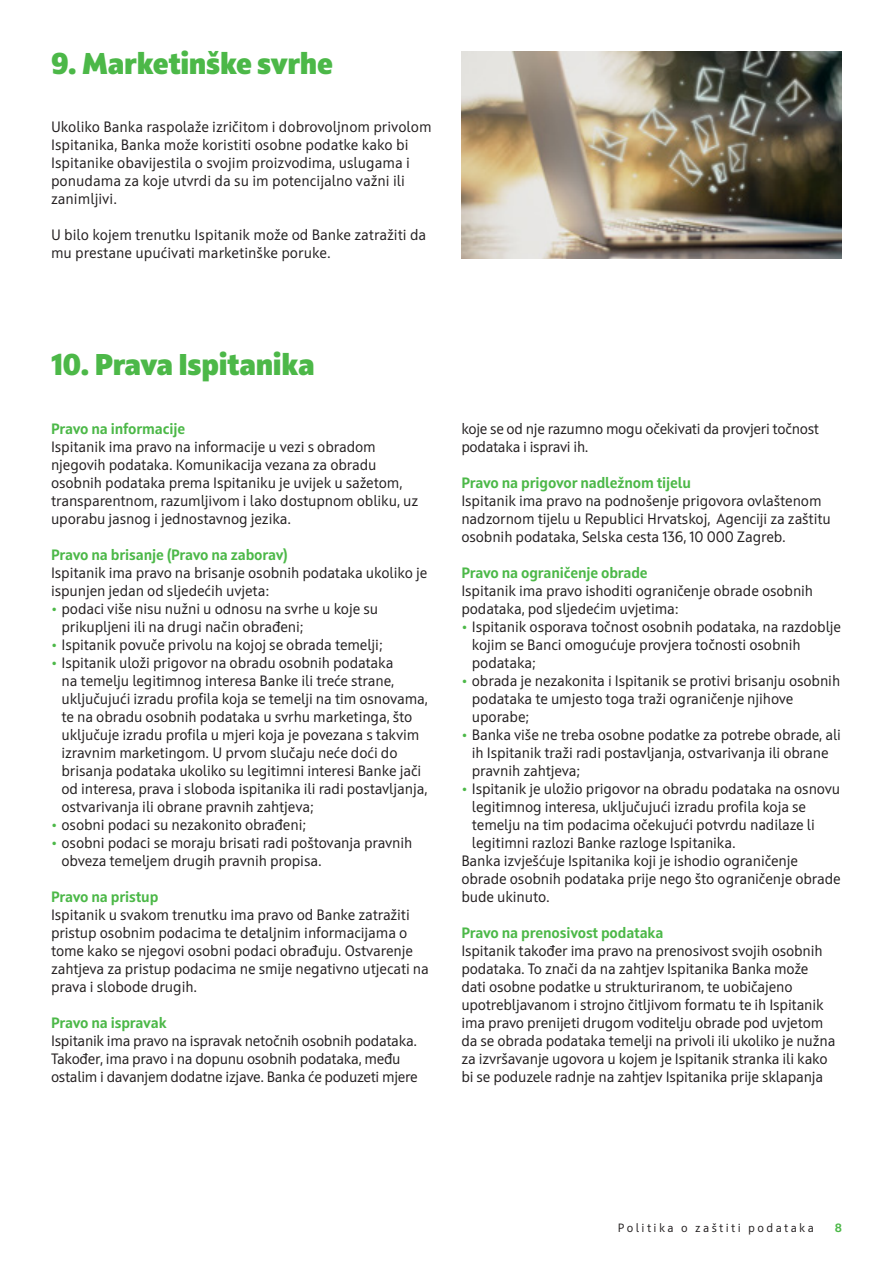
<style>
.page{position:relative;width:893px;height:1263px;background:#fff}
.page>*{position:absolute;margin:0;border:0;box-sizing:border-box;transform-origin:0 0}
.t1{font:800 30px "Squad";letter-spacing:-.01em;color:#4cb848}
.t2{font:15px/18px "Squad";letter-spacing:-.01em;color:#231f20}
.t3{font:700 15px "Squad";letter-spacing:-.01em;color:#4cb848}
.t4{font:12px "Squad";letter-spacing:.2em;color:#231f20}
.t5{font:700 12px "Squad";color:#4cb848}
.s1{font-family:"DIN Next W1 G";font-weight:300;color:#4cb848}
</style>
<div class="page">
<img style="left:461px;top:51px;width:381px;height:207px">
<p class="t1" style="left:51px;top:44px;width:283px">9. Marketinške svrhe</p>
<p class="t2" style="left:51px;top:118px;width:382px">Ukoliko Banka raspolaže izričitom i dobrovoljnom privolom Ispitanika, Banka može koristiti osobne podatke kako bi Ispitanike obavijestila o svojim proizvodima, uslugama i ponudama za koje utvrdi da su im potencijalno važni ili zanimljivi.</p>
<p class="t2" style="left:51px;top:226px;width:377px">U bilo kojem trenutku Ispitanik može od Banke zatražiti da mu prestane upućivati marketinške poruke.</p>
<p class="t1" style="left:51px;top:345px;width:265px">10. Prava Ispitanika</p>
<p class="t3" style="left:51px;top:419px;width:136px">Pravo na informacije</p>
<p class="t2" style="left:51px;top:438px;width:369px">Ispitanik ima pravo na informacije u vezi s obradom njegovih podataka. Komunikacija vezana za obradu osobnih podataka prema Ispitaniku je uvijek u sažetom, transparentnom, razumljivom i lako dostupnom obliku, uz uporabu jasnog i jednostavnog jezika.</p>
<p class="t3" style="left:51px;top:545px;width:238px">Pravo na brisanje (Pravo na zaborav)</p>
<p class="t2" style="left:51px;top:564px;width:378px">Ispitanik ima pravo na brisanje osobnih podataka ukoliko je ispunjen jedan od sljedećih uvjeta:</p>
<p class="t2" style="left:62px;top:600px;width:318px;text-indent:-10px"><span class="s1">•</span> podaci više nisu nužni u odnosu na svrhe u koje su prikupljeni ili na drugi način obrađeni;</p>
<p class="t2" style="left:51px;top:636px;width:333px"><span class="s1">•</span> Ispitanik povuče privolu na kojoj se obrada temelji;</p>
<p class="t2" style="left:62px;top:654px;width:368px;text-indent:-10px"><span class="s1">•</span> Ispitanik uloži prigovor na obradu osobnih podataka<br>na temelju legitimnog interesa Banke ili treće strane, uključujući izradu profila koja se temelji na tim osnovama, te na obradu osobnih podataka u svrhu marketinga, što uključuje izradu profila u mjeri koja je povezana s takvim izravnim marketingom. U prvom slučaju neće doći do brisanja podataka ukoliko su legitimni interesi Banke jači od interesa, prava i sloboda ispitanika ili radi postavljanja, ostvarivanja ili obrane pravnih zahtjeva;</p>
<p class="t2" style="left:51px;top:816px;width:257px"><span class="s1">•</span> osobni podaci su nezakonito obrađeni;</p>
<p class="t2" style="left:62px;top:834px;width:352px;text-indent:-10px"><span class="s1">•</span> osobni podaci se moraju brisati radi poštovanja pravnih obveza temeljem drugih pravnih propisa.</p>
<p class="t3" style="left:51px;top:887px;width:109px">Pravo na pristup</p>
<p class="t2" style="left:51px;top:906px;width:379px">Ispitanik u svakom trenutku ima pravo od Banke zatražiti pristup osobnim podacima te detaljnim informacijama o tome kako se njegovi osobni podaci obrađuju. Ostvarenje zahtjeva za pristup podacima ne smije negativno utjecati na prava i slobode drugih.</p>
<p class="t3" style="left:51px;top:1013px;width:117px">Pravo na ispravak</p>
<p class="t2" style="left:51px;top:1032px;width:368px">Ispitanik ima pravo na ispravak netočnih osobnih podataka.<br>Također, ima pravo i na dopunu osobnih podataka, među ostalim i davanjem dodatne izjave. Banka će poduzeti mjere</p>
<p class="t2" style="left:461px;top:420px;width:359px">koje se od nje razumno mogu očekivati da provjeri točnost podataka i ispravi ih.</p>
<p class="t3" style="left:461px;top:473px;width:231px">Pravo na prigovor nadležnom tijelu</p>
<p class="t2" style="left:461px;top:492px;width:371px">Ispitanik ima pravo na podnošenje prigovora ovlaštenom nadzornom tijelu u Republici Hrvatskoj, Agenciji za zaštitu osobnih podataka, Selska cesta 136, 10 000 Zagreb.</p>
<p class="t3" style="left:461px;top:563px;width:188px">Pravo na ograničenje obrade</p>
<p class="t2" style="left:461px;top:582px;width:353px">Ispitanik ima pravo ishoditi ograničenje obrade osobnih podataka, pod sljedećim uvjetima:</p>
<p class="t2" style="left:472px;top:618px;width:371px;text-indent:-10px"><span class="s1">•</span> Ispitanik osporava točnost osobnih podataka, na razdoblje kojim se Banci omogućuje provjera točnosti osobnih podataka;</p>
<p class="t2" style="left:472px;top:672px;width:370px;text-indent:-10px"><span class="s1">•</span> obrada je nezakonita i Ispitanik se protivi brisanju osobnih podataka te umjesto toga traži ograničenje njihove uporabe;</p>
<p class="t2" style="left:472px;top:726px;width:371px;text-indent:-10px"><span class="s1">•</span> Banka više ne treba osobne podatke za potrebe obrade, ali ih Ispitanik traži radi postavljanja, ostvarivanja ili obrane pravnih zahtjeva;</p>
<p class="t2" style="left:472px;top:780px;width:370px;text-indent:-10px"><span class="s1">•</span> Ispitanik je uložio prigovor na obradu podataka na osnovu legitimnog interesa, uključujući izradu profila koja se temelju na tim podacima očekujući potvrdu nadilaze li legitimni razlozi Banke razloge Ispitanika.</p>
<p class="t2" style="left:461px;top:852px;width:381px">Banka izvješćuje Ispitanika koji je ishodio ograničenje obrade osobnih podataka prije nego što ograničenje obrade bude ukinuto.</p>
<p class="t3" style="left:461px;top:923px;width:204px">Pravo na prenosivost podataka</p>
<p class="t2" style="left:461px;top:942px;width:376px">Ispitanik također ima pravo na prenosivost svojih osobnih podataka. To znači da na zahtjev Ispitanika Banka može dati osobne podatke u strukturiranom, te uobičajeno upotrebljavanom i strojno čitljivom formatu te ih Ispitanik ima pravo prenijeti drugom voditelju obrade pod uvjetom da se obrada podataka temelji na privoli ili ukoliko je nužna za izvršavanje ugovora u kojem je Ispitanik stranka ili kako bi se poduzele radnje na zahtjev Ispitanika prije sklapanja</p>
<p class="t4" style="left:618px;top:1220px;width:198px">Politika o zaštiti podataka</p>
<p class="t5" style="left:835px;top:1220px;width:9px">8</p>
</div>
